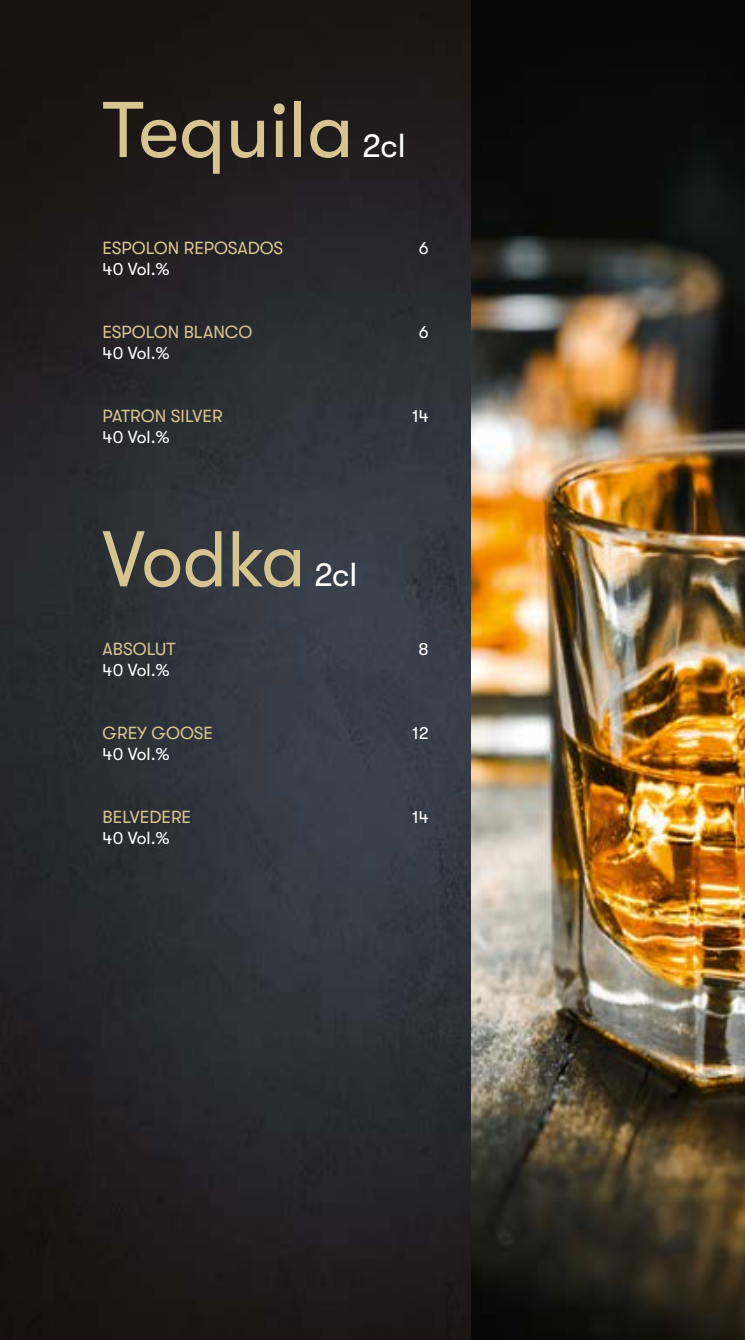
<style>
.page{position:relative;width:745px;height:1340px;background:#fff}
.page>*{position:absolute;margin:0;border:0;box-sizing:border-box;transform-origin:0 0}
.t1{font:78.75px "GT Walsheim";color:#d7c590}
.t2{font:78.75px "GT Walsheim";color:#d7c590;scale:.95 1}
.t3{font:33.25px "GT Walsheim";letter-spacing:-.01em;color:#fff}
.t4{font:17.5px "GT Walsheim";color:#d7c590}
.t5{font:17.5px "GT Walsheim";color:#fff}
</style>
<div class="page">
<img style="left:0;top:0;width:471px;height:1339px">
<img style="left:471px;top:0;width:273px;height:1339px">
<h1 class="t1" style="left:103px;top:86px;width:252px">Tequila</h1>
<h2 class="t3" style="left:362px;top:127px;width:45px">2cl</h2>
<p class="t4" style="left:103px;top:238px;width:182px">ESPOLON REPOSADOS</p>
<p class="t5" style="left:418px;top:238px;width:11px">6</p>
<p class="t5" style="left:103px;top:259px;width:68px">40 Vol.%</p>
<p class="t4" style="left:103px;top:322px;width:151px">ESPOLON BLANCO</p>
<p class="t5" style="left:418px;top:322px;width:11px">6</p>
<p class="t5" style="left:103px;top:343px;width:68px">40 Vol.%</p>
<p class="t4" style="left:103px;top:406px;width:121px">PATRON SILVER</p>
<p class="t5" style="left:412px;top:406px;width:18px">14</p>
<p class="t5" style="left:103px;top:427px;width:68px">40 Vol.%</p>
<h1 class="t2" style="left:102px;top:515px;width:215px">Vodka</h1>
<h2 class="t3" style="left:314px;top:556px;width:45px">2cl</h2>
<p class="t4" style="left:103px;top:639px;width:74px">ABSOLUT</p>
<p class="t5" style="left:418px;top:639px;width:12px">8</p>
<p class="t5" style="left:103px;top:660px;width:68px">40 Vol.%</p>
<p class="t4" style="left:103px;top:723px;width:112px">GREY GOOSE</p>
<p class="t5" style="left:412px;top:723px;width:18px">12</p>
<p class="t5" style="left:103px;top:744px;width:68px">40 Vol.%</p>
<p class="t4" style="left:103px;top:807px;width:90px">BELVEDERE</p>
<p class="t5" style="left:412px;top:807px;width:18px">14</p>
<p class="t5" style="left:103px;top:828px;width:68px">40 Vol.%</p>
</div>
